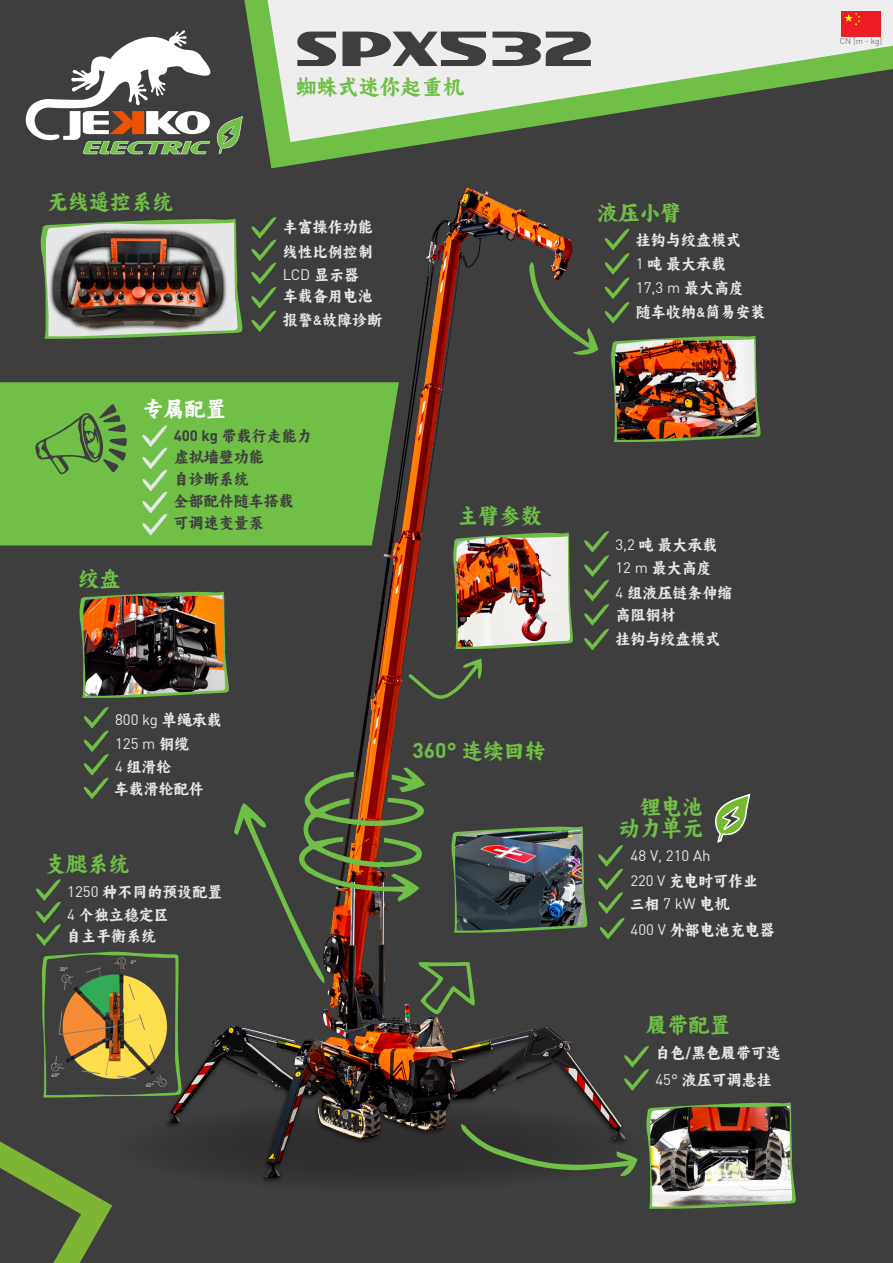
<style>
.page{position:relative;width:893px;height:1263px;background:#3e3e3f}
.page>*{position:absolute;margin:0;border:0;box-sizing:border-box;transform-origin:0 0}
.t1{font:21px "Alimama Dong Fang Da Kai";color:#70bf47}
.t2{font:700 21px "DIN Pro";color:#70bf47}
.t3{font:21px "Alimama Dong Fang Da Kai";color:#fff}
.t4{font:15px "Alimama Dong Fang Da Kai";color:#e6e7e9}
.t5{font:15px "DIN";color:#e6e7e9}
.t6{font:15px "Alimama Dong Fang Da Kai";color:#3e3e3f}
.t7{font:300 8.25px "DIN Pro";color:#4f5252}
.t8{font:700 5.25px "DIN Pro";color:#bcbdc0}
.s1{font-family:"Alimama Dong Fang Da Kai"}
.s2{font-family:"DIN Pro";font-weight:700}
.s3{font-family:"DIN"}
.s4{font-family:"Alimama Dong Fang Da Kai";font-weight:400}
</style>
<div class="page">
<div style="left:0;top:382px;width:97px;height:163px;background:#70bf47"></div>
<img style="left:97px;top:168px;width:658px;height:1038px">
<svg style="left:528px;top:262px;width:70px;height:95px"></svg>
<svg style="left:461px;top:1124px;width:176px;height:55px"></svg>
<img style="left:79px;top:592px;width:150px;height:106px">
<svg style="left:42px;top:951px;width:140px;height:146px"></svg>
<img style="left:611px;top:336px;width:150px;height:106px">
<img style="left:646px;top:1102px;width:150px;height:107px">
<img style="left:41px;top:219px;width:202px;height:120px">
<img style="left:453px;top:533px;width:120px;height:116px">
<svg style="left:706px;top:794px;width:45px;height:68px"></svg>
<svg style="left:0;top:1141px;width:112px;height:122px"></svg>
<svg style="left:624px;top:1046px;width:26px;height:44px"></svg>
<svg style="left:251px;top:217px;width:26px;height:115px"></svg>
<svg style="left:604px;top:229px;width:27px;height:94px"></svg>
<svg style="left:409px;top:658px;width:74px;height:42px"></svg>
<svg style="left:234px;top:767px;width:354px;height:248px"></svg>
<svg style="left:84px;top:707px;width:26px;height:92px"></svg>
<svg style="left:36px;top:879px;width:25px;height:66px"></svg>
<svg style="left:25px;top:30px;width:218px;height:124px"></svg>
<svg style="left:584px;top:531px;width:26px;height:119px"></svg>
<svg style="left:598px;top:845px;width:28px;height:94px"></svg>
<svg style="left:244px;top:0;width:649px;height:168px"></svg>
<svg style="left:142px;top:425px;width:26px;height:110px;background:#89c769"></svg>
<svg style="left:34px;top:403px;width:94px;height:72px"></svg>
<p class="t1" style="left:47px;top:190px;width:127px">无线遥控系统</p>
<p class="t3" style="left:143px;top:398px;width:85px">专属配置</p>
<p class="t1" style="left:296px;top:76px;width:170px">蜘蛛式迷你起重机</p>
<p class="t4" style="left:283px;top:219px;width:91px">丰富操作功能</p>
<p class="t4" style="left:283px;top:244px;width:91px">线性比例控制</p>
<p class="t5" style="left:283px;top:265px;width:78px">LCD <span class="s1">显示器</span></p>
<p class="t4" style="left:283px;top:288px;width:91px">车载备用电池</p>
<p class="t4" style="left:283px;top:312px;width:101px">报警&amp;故障诊断</p>
<p class="t1" style="left:78px;top:568px;width:44px">绞盘</p>
<p class="t6" style="left:174px;top:428px;width:139px"><span class="s2">400 kg</span> 带载行走能力</p>
<p class="t6" style="left:174px;top:449px;width:91px">虚拟墙壁功能</p>
<p class="t6" style="left:174px;top:471px;width:76px">自诊断系统</p>
<p class="t6" style="left:174px;top:493px;width:121px">全部配件随车搭载</p>
<p class="t6" style="left:174px;top:515px;width:91px">可调速变量泵</p>
<p class="t5" style="left:115px;top:710px;width:108px">800 kg <span class="s1">单绳承载</span></p>
<p class="t5" style="left:115px;top:734px;width:76px">125 m <span class="s1">钢缆</span></p>
<p class="t4" style="left:115px;top:759px;width:58px"><span class="s3">4</span> 组滑轮</p>
<p class="t4" style="left:114px;top:781px;width:91px">车载滑轮配件</p>
<p class="t1" style="left:46px;top:852px;width:85px">支腿系统</p>
<p class="t4" style="left:67px;top:884px;width:157px"><span class="s3">1250</span> 种不同的预设配置</p>
<p class="t4" style="left:66px;top:927px;width:91px">自主平衡系统</p>
<p class="t4" style="left:67px;top:907px;width:103px"><span class="s3">4</span> 个独立稳定区</p>
<p class="t8" style="left:60px;top:966px;width:10px">30°</p>
<p class="t8" style="left:52px;top:1072px;width:10px">60°</p>
<p class="t8" style="left:131px;top:958px;width:7px">0°</p>
<p class="t8" style="left:146px;top:1081px;width:10px">45°</p>
<p class="t1" style="left:457px;top:505px;width:85px">主臂参数</p>
<p class="t2" style="left:412px;top:736px;width:135px">360° <span class="s4">连续回转</span></p>
<p class="t1" style="left:597px;top:201px;width:85px">液压小臂</p>
<p class="t4" style="left:636px;top:232px;width:106px">挂钩与绞盘模式</p>
<p class="t4" style="left:636px;top:256px;width:92px"><span class="s3">1</span> 吨最大承载</p>
<p class="t5" style="left:636px;top:279px;width:110px">17,3 m <span class="s1">最大高度</span></p>
<p class="t4" style="left:636px;top:304px;width:131px">随车收纳&amp;简易安装</p>
<p class="t4" style="left:615px;top:537px;width:104px"><span class="s3">3,2</span> 吨最大承载</p>
<p class="t4" style="left:615px;top:560px;width:98px"><span class="s3">12 m</span> 最大高度</p>
<p class="t4" style="left:615px;top:585px;width:119px"><span class="s3">4</span> 组液压链条伸缩</p>
<p class="t4" style="left:615px;top:607px;width:61px">高阻钢材</p>
<p class="t4" style="left:615px;top:631px;width:106px">挂钩与绞盘模式</p>
<p class="t1" style="left:640px;top:796px;width:64px">锂电池</p>
<p class="t1" style="left:619px;top:817px;width:85px">动力单元</p>
<p class="t4" style="left:631px;top:873px;width:129px"><span class="s3">220 V</span> 充电时可作业</p>
<p class="t4" style="left:629px;top:896px;width:101px">三相 <span class="s3">7 kW</span> 电机</p>
<p class="t4" style="left:631px;top:922px;width:146px"><span class="s3">400 V</span> 外部电池充电器</p>
<p class="t5" style="left:631px;top:846px;width:82px">48 V, 210 Ah</p>
<p class="t1" style="left:647px;top:1013px;width:85px">履带配置</p>
<p class="t4" style="left:655px;top:1045px;width:127px">白色/黑色履带可选</p>
<p class="t4" style="left:655px;top:1072px;width:118px"><span class="s3">45°</span> 液压可调悬挂</p>
<p class="t7" style="left:840px;top:36px;width:44px">CN [m - kg]</p>
</div>
